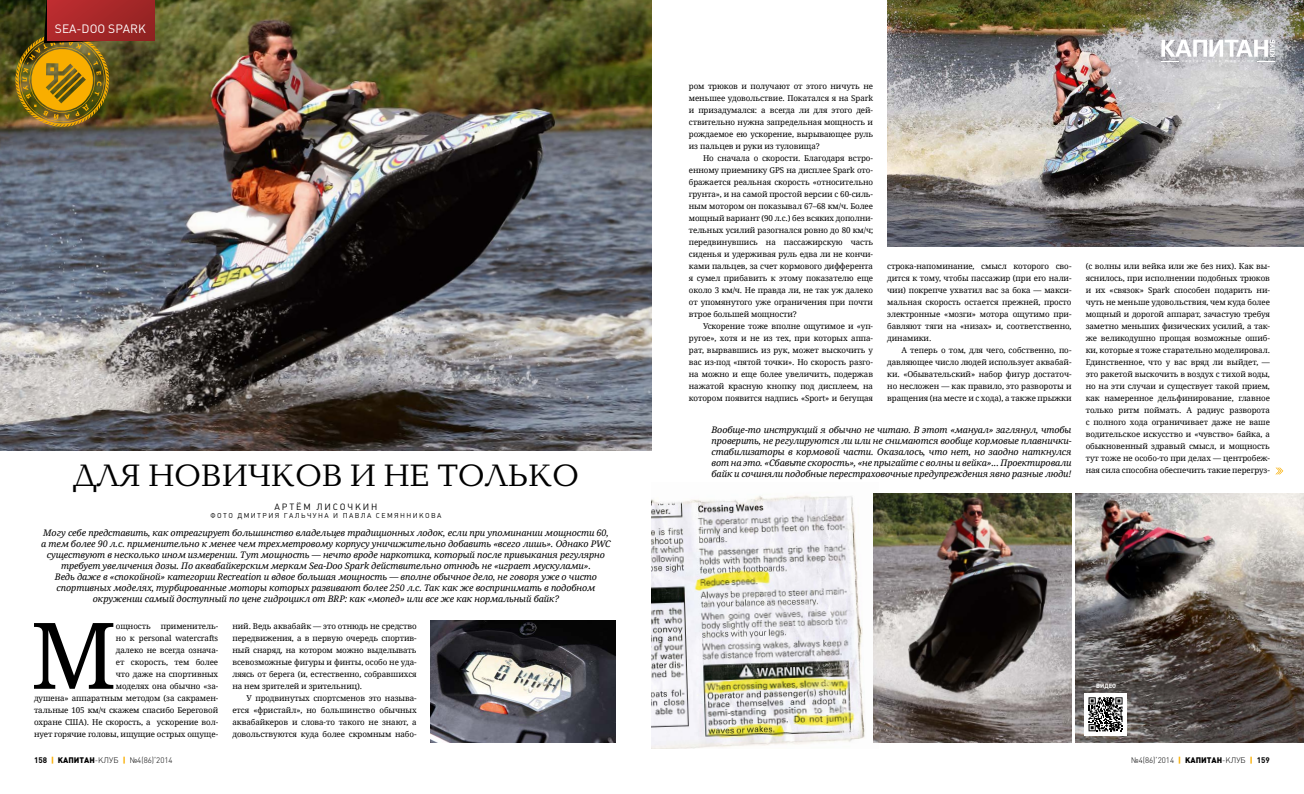
<style>
.page{position:relative;width:1304px;height:794px;background:#fff}
.page>*{position:absolute;margin:0;border:0;box-sizing:border-box;transform-origin:0 0}
.t1{font:92px "Droid Serif";color:#000}
.t2{font:32px "Baltica C";color:#000}
.t3{font:12px "Plumb";color:#fff}
.t4{font:italic 9px/11px "Droid Serif";letter-spacing:-.01em;color:#000;text-align:center}
.t5{font:9px "Plumb";letter-spacing:.2em;color:#000}
.t6{font:8px/12px "Droid Serif";letter-spacing:-.01em;color:#000;text-align:justify}
.t7{font:300 8px "Plumb";color:#000}
.t8{font:7px "Plumb";letter-spacing:.2em;color:#000}
.t9{font:700 6px "Plumb";color:#fff}
.s1{font-weight:700}
.s2{font-weight:900;color:#f9ae00}
.s3{font-family:"Plumb Soft";font-weight:900}
.s4{font-weight:900}
</style>
<div class="page">
<img style="left:887px;top:0;width:417px;height:247px">
<img style="left:0;top:0;width:652px;height:451px">
<img style="left:15px;top:0;width:139px;height:127px">
<div style="left:47px;top:0;width:107px;height:41px;background:linear-gradient(to right,#b82c2e,#942323)"></div>
<svg style="left:1275px;top:467px;width:8px;height:7px"></svg>
<img style="left:652px;top:495px;width:227px;height:253px">
<img style="left:1076px;top:493px;width:228px;height:249px">
<div style="left:1084px;top:693px;width:43px;height:42px;background:#fff"></div>
<svg style="left:1089px;top:697px;width:34px;height:34px"></svg>
<img style="left:431px;top:620px;width:184px;height:123px">
<img style="left:873px;top:493px;width:198px;height:249px">
<svg style="left:1161px;top:40px;width:114px;height:22px"></svg>
<h3 class="t3" style="left:55px;top:22px;width:92px">SEA-DOO SPARK</h3>
<h2 class="t2" style="left:73px;top:459px;width:507px">ДЛЯ НОВИЧКОВ И НЕ ТОЛЬКО</h2>
<p class="t4" style="left:41px;top:527px;width:571px">Могу себе представить, как отреагирует большинство владельцев традиционных лодок, если при упоминании мощности 60, а тем более 90 л.с. применительно к менее чем трехметровому корпусу уничижительно добавить «всего лишь». Однако PWC существуют в несколько ином измерении. Тут мощность — нечто вроде наркотика, который после привыкания регулярно требует увеличения дозы. По аквабайкерским меркам Sea-Doo Spark действительно отнюдь не «играет мускулами».<br>Ведь даже в «спокойной» категории Recreation и вдвое большая мощность — вполне обычное дело, не говоря уже о чисто спортивных моделях, турбированные моторы которых развивают более 250 л.с. Так как же воспринимать в подобном окружении самый доступный по цене гидроцикл от BRP: как «мопед» или все же как нормальный байк?</p>
<p class="t5" style="left:275px;top:501px;width:104px">АРТЁМ ЛИСОЧКИН</p>
<p class="t8" style="left:211px;top:511px;width:232px">ФОТО ДМИТРИЯ ГАЛЬЧУНА И ПАВЛА СЕМЯННИКОВА</p>
<h1 class="t1" style="left:31px;top:598px;width:88px">М</h1>
<p class="t6" style="left:116px;top:620px;width:36px">ощность</p>
<p class="t6" style="left:34px;top:620px;width:186px;text-align:right">применитель-<br>но к personal watercrafts<br>далеко не всегда означа-<br>ет скорость, тем более<br>что даже на спортивных<br>моделях она обычно «за-<br>душена» аппаратным методом (за сакрамен&shy;тальные 105 км/ч скажем спасибо Береговой охране США). Не скорость, а ускорение вол&shy;нует горячие головы, ищущие острых ощуще-</p>
<p class="t6" style="left:232px;top:620px;width:186px">ний. Ведь аквабайк — это отнюдь не средство передвижения, а в первую очередь спортив&shy;ный снаряд, на котором можно выделывать всевозможные фигуры и финты, особо не уда&shy;ляясь от берега (и, естественно, собравшихся на нем зрителей и зрительниц).</p>
<p class="t6" style="left:232px;top:692px;width:186px;text-indent:14px">У продвинутых спортсменов это называ&shy;ется «фристайл», но большинство обычных аквабайкеров и слова-то такого не знают, а довольствуются куда более скромным набо-</p>
<p class="t6" style="left:689px;top:80px;width:186px">ром трюков и получают от этого ничуть не меньшее удовольствие. Покатался я на Spark и призадумался: а всегда ли для этого дей&shy;ствительно нужна запредельная мощность и рождаемое ею ускорение, вырывающее руль из пальцев и руки из туловища?</p>
<p class="t6" style="left:689px;top:152px;width:186px;text-indent:14px">Но сначала о скорости. Благодаря встро&shy;енному приемнику GPS на дисплее Spark ото&shy;бражается реальная скорость «относительно грунта», и на самой простой версии с 60-силь&shy;ным мотором он показывал 67–68 км/ч. Более мощный вариант (90 л.с.) без всяких дополни&shy;тельных усилий разогнался ровно до 80 км/ч; передвинувшись на пассажирскую часть сиденья и удерживая руль едва ли не кончи&shy;ками пальцев, за счет кормового дифферента я сумел прибавить к этому показателю еще около 3 км/ч. Не правда ли, не так уж далеко от упомянутого уже ограничения при почти втрое большей мощности?</p>
<p class="t6" style="left:689px;top:320px;width:186px;text-indent:14px">Ускорение тоже вполне ощутимое и «уп&shy;ругое», хотя и не из тех, при которых аппа&shy;рат, вырвавшись из рук, может выскочить у вас из-под «пятой точки». Но скорость разго&shy;на можно и еще более увеличить, подержав нажатой красную кнопку под дисплеем, на котором появится надпись «Sport» и бегущая</p>
<p class="t6" style="left:887px;top:260px;width:186px">строка-напоминание, смысл которого сво&shy;дится к тому, чтобы пассажир (при его нали&shy;чии) покрепче ухватил вас за бока — макси&shy;мальная скорость остается прежней, просто электронные «мозги» мотора ощутимо при&shy;бавляют тяги на «низах» и, соответственно, динамики.</p>
<p class="t6" style="left:887px;top:344px;width:186px;text-indent:14px">А теперь о том, для чего, собственно, по&shy;давляющее число людей использует аквабай&shy;ки. «Обывательский» набор фигур достаточ&shy;но несложен — как правило, это развороты и вращения (на месте и с хода), а также прыжки</p>
<p class="t4" style="left:711px;top:425px;width:361px;text-align:justify">Вообще-то инструкций я обычно не читаю. В этот «мануал» заглянул, чтобы проверить, не регулируются ли или не снимаются вообще кормовые плавнички&shy;стабилизаторы в кормовой части. Оказалось, что нет, но заодно наткнулся вот на это. «Сбавьте скорость», «не прыгайте с волны и вейка»... Проектировали байк и сочиняли подобные перестраховочные предупреждения явно разные люди!</p>
<p class="t6" style="left:1086px;top:260px;width:186px">(с волны или вейка или же без них). Как вы&shy;яснилось, при исполнении подобных трюков и их «связок» Spark способен подарить ни&shy;чуть не меньше удовольствия, чем куда более мощный и дорогой аппарат, зачастую требуя заметно меньших физических усилий, а так&shy;же великодушно прощая возможные ошиб&shy;ки, которые я тоже старательно моделировал.<br>Единственное, что у вас вряд ли выйдет, — это ракетой выскочить в воздух с тихой воды, но на эти случаи и существует такой прием, как намеренное дельфинирование, главное только ритм поймать. А радиус разворота с полного хода ограничивает даже не ваше водительское искусство и «чувство» байка, а обыкновенный здравый смысл, и мощность тут тоже не особо-то при делах — центробеж&shy;ная сила способна обеспечить такие перегруз-</p>
<p class="t9" style="left:1096px;top:682px;width:21px">ВИДЕО</p>
<p class="t7" style="left:34px;top:756px;width:140px"><span class="s1">158</span> <span class="s2">|</span> <span class="s3">КАПИТАН</span>-КЛУБ <span class="s2">|</span> №4(86)’2014</p>
<p class="t7" style="left:1131px;top:756px;width:140px">№4(86)’2014 <span class="s2">|</span> <span class="s4">КАПИТАН</span>-КЛУБ <span class="s2">|</span> <span class="s1">159</span></p>
</div>
